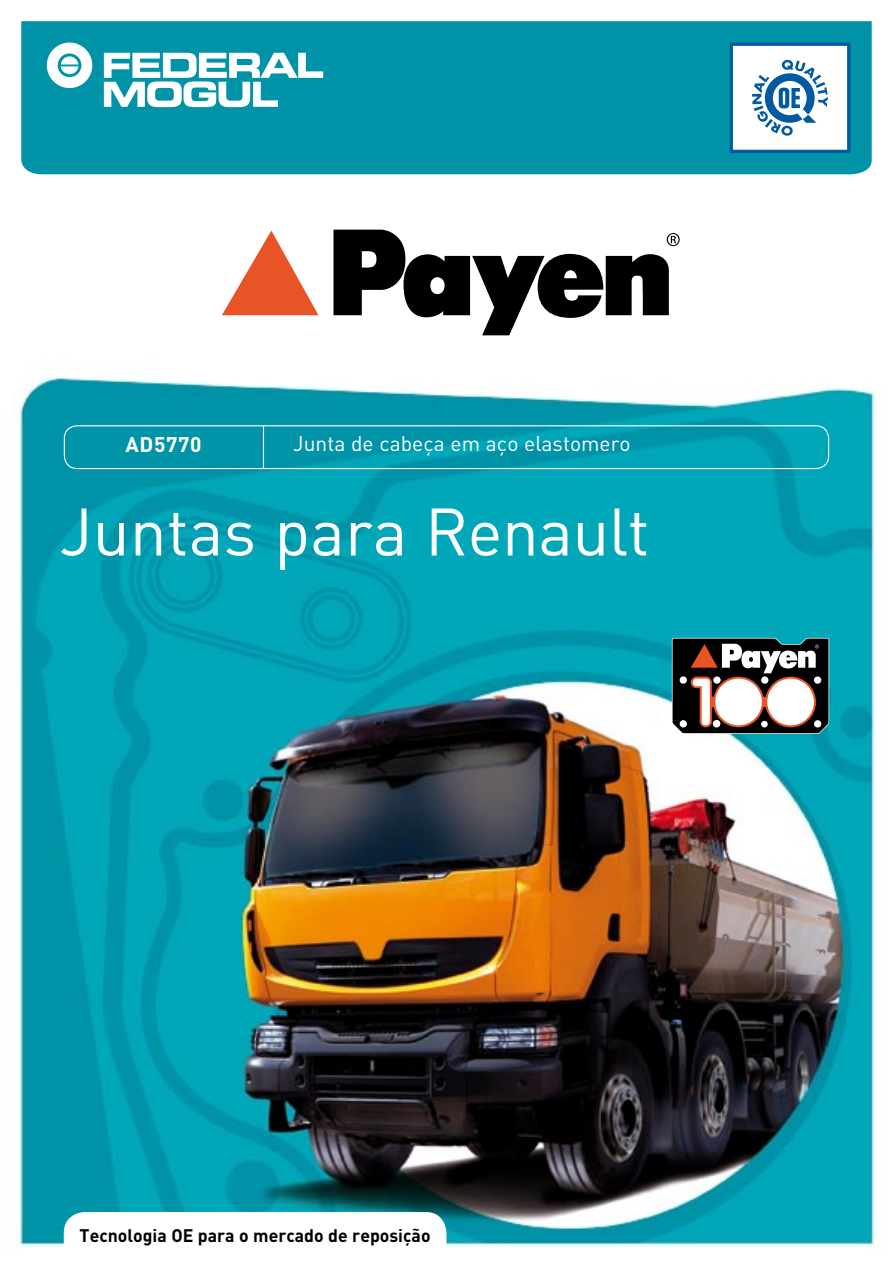
<style>
.page{position:relative;width:893px;height:1263px;background:#fff}
.page>*{position:absolute;margin:0;border:0;box-sizing:border-box;transform-origin:0 0}
.t1{font:66px "DIN";color:#fff}
.t2{font:21px "DIN";color:#fff}
.t3{font:700 21px "DIN";letter-spacing:.03em;color:#fff}
.t4{font:700 18px "DIN";color:#000}
</style>
<div class="page">
<img style="left:17px;top:174px;width:861px;height:1074px">
<svg style="left:64px;top:1212px;width:382px;height:36px"></svg>
<div style="left:21px;top:21px;width:851px;height:153px;background:#0092a7"></div>
<div style="left:64px;top:425px;width:765px;height:44px;border:1px solid #fff;border-radius:13px"></div>
<hr style="left:263px;top:426px;width:1px;height:42px;background:#fff">
<svg style="left:222px;top:231px;width:96px;height:84px"></svg>
<svg style="left:333px;top:230px;width:347px;height:105px"></svg>
<svg style="left:672px;top:638px;width:157px;height:96px"></svg>
<svg style="left:104px;top:53px;width:219px;height:54px"></svg>
<svg style="left:47px;top:43px;width:45px;height:45px"></svg>
<svg style="left:730px;top:43px;width:120px;height:110px"></svg>
<p class="t3" style="left:126px;top:430px;width:77px">AD5770</p>
<p class="t2" style="left:293px;top:431px;width:339px">Junta de cabeça em aço elastomero</p>
<h1 class="t1" style="left:60px;top:490px;width:592px">Juntas para Renault</h1>
<p class="t4" style="left:80px;top:1223px;width:353px">Tecnologia OE para o mercado de reposição</p>
</div>
